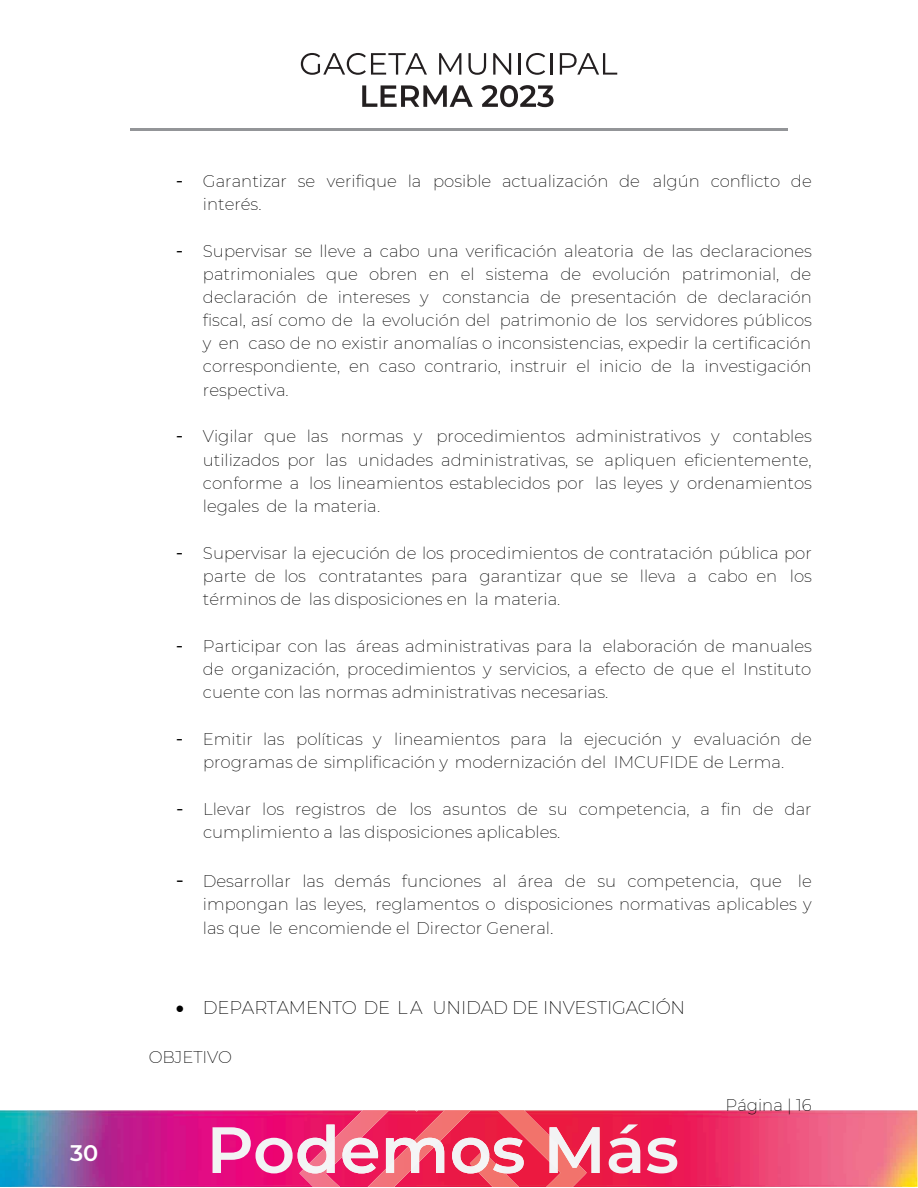
<style>
.page{position:relative;width:918px;height:1188px;background:#fff}
.page>*{position:absolute;margin:0;border:0;box-sizing:border-box;transform-origin:0 0}
.t1{font:600 22.5px "Montserrat";color:#fff}
.t2{font:200 18px "Montserrat";letter-spacing:-.015em;color:#000}
.t3{font:200 16.5px/23.1px "Montserrat";color:#000;text-align:justify}
.s1{font-family:"Verdana";font-weight:400}
.s2{font-family:"Verdana";font-weight:400;font-size:18px}
.s3{font-size:18px}
</style>
<div class="page">
<img style="left:0;top:1110px;width:918px;height:77px">
<svg style="left:609px;top:1124px;width:31px;height:49px"></svg>
<svg style="left:647px;top:1138px;width:30px;height:35px"></svg>
<img style="left:497px;top:1110px;width:53px;height:34px">
<img style="left:434px;top:1110px;width:37px;height:34px">
<img style="left:299px;top:1110px;width:135px;height:77px">
<svg style="left:213px;top:1125px;width:122px;height:48px"></svg>
<svg style="left:342px;top:1138px;width:36px;height:35px"></svg>
<svg style="left:386px;top:1138px;width:58px;height:35px"></svg>
<img style="left:470px;top:1144px;width:117px;height:43px">
<svg style="left:452px;top:1138px;width:72px;height:35px"></svg>
<svg style="left:550px;top:1127px;width:50px;height:46px"></svg>
<svg style="left:362px;top:85px;width:111px;height:22px"></svg>
<svg style="left:481px;top:85px;width:73px;height:22px"></svg>
<hr style="left:130px;top:128px;width:657px;height:3px;background:#939598">
<svg style="left:301px;top:53px;width:126px;height:22px"></svg>
<svg style="left:439px;top:53px;width:22px;height:22px"></svg>
<svg style="left:468px;top:53px;width:18px;height:22px"></svg>
<svg style="left:493px;top:53px;width:18px;height:22px"></svg>
<hr style="left:518px;top:53px;width:3px;height:22px;background:#231f20">
<svg style="left:526px;top:53px;width:19px;height:22px"></svg>
<hr style="left:550px;top:53px;width:3px;height:22px;background:#231f20">
<svg style="left:560px;top:53px;width:57px;height:22px"></svg>
<h1 class="t1" style="left:70px;top:1137px;width:30px">30</h1>
<p class="t3" style="left:203px;top:169px;width:610px;text-indent:-27px"><span class="s1">-</span> Garantizar se verifique la posible actualización de algún conflicto de interés.</p>
<p class="t3" style="left:203px;top:239px;width:610px;text-indent:-27px"><span class="s1">-</span> Supervisar se lleve a cabo una verificación aleatoria de las declaraciones patrimoniales que obren en el sistema de evolución patrimonial, de declaración de intereses y constancia de presentación de declaración fiscal, así como de la evolución del patrimonio de los servidores públicos y en caso de no existir anomalías o inconsistencias, expedir la certificación correspondiente, en caso contrario, instruir el inicio de la investigación respectiva.</p>
<p class="t3" style="left:203px;top:424px;width:611px;text-indent:-27px"><span class="s1">-</span> Vigilar que las normas y procedimientos administrativos y contables utilizados por las unidades administrativas, se apliquen eficientemente, conforme a los lineamientos establecidos por las leyes y ordenamientos legales de la materia.</p>
<p class="t3" style="left:203px;top:541px;width:610px;text-indent:-27px"><span class="s1">-</span> Supervisar la ejecución de los procedimientos de contratación pública por parte de los contratantes para garantizar que se lleva a cabo en los términos de las disposiciones en la materia.</p>
<p class="t3" style="left:203px;top:634px;width:610px;text-indent:-27px"><span class="s1">-</span> Participar con las áreas administrativas para la elaboración de manuales de organización, procedimientos y servicios, a efecto de que el Instituto cuente con las normas administrativas necesarias.</p>
<p class="t3" style="left:176px;top:727px;width:638px;text-align:center"><span class="s1">-</span> Emitir las políticas y lineamientos para la ejecución y evaluación de programas de simplificación y modernización del IMCUFIDE de Lerma.</p>
<p class="t3" style="left:203px;top:797px;width:610px;text-indent:-27px"><span class="s1">-</span> Llevar los registros de los asuntos de su competencia, a fin de dar cumplimiento a las disposiciones aplicables.</p>
<p class="t3" style="left:176px;top:869px;width:637px;text-align:right"><span class="s2">-</span> Desarrollar las demás funciones al área de su competencia, que le impongan las leyes, reglamentos o disposiciones normativas aplicables y</p>
<p class="t3" style="left:203px;top:916px;width:352px">las que le encomiende el Director General<span class="s3">.</span></p>
<p class="t2" style="left:176px;top:996px;width:511px">• DEPARTAMENTO DE LA UNIDAD DE INVESTIGACIÓN</p>
<p class="t3" style="left:149px;top:1045px;width:84px">OBJETIVO</p>
<p class="t3" style="left:726px;top:1093px;width:88px">Página | 16</p>
</div>
